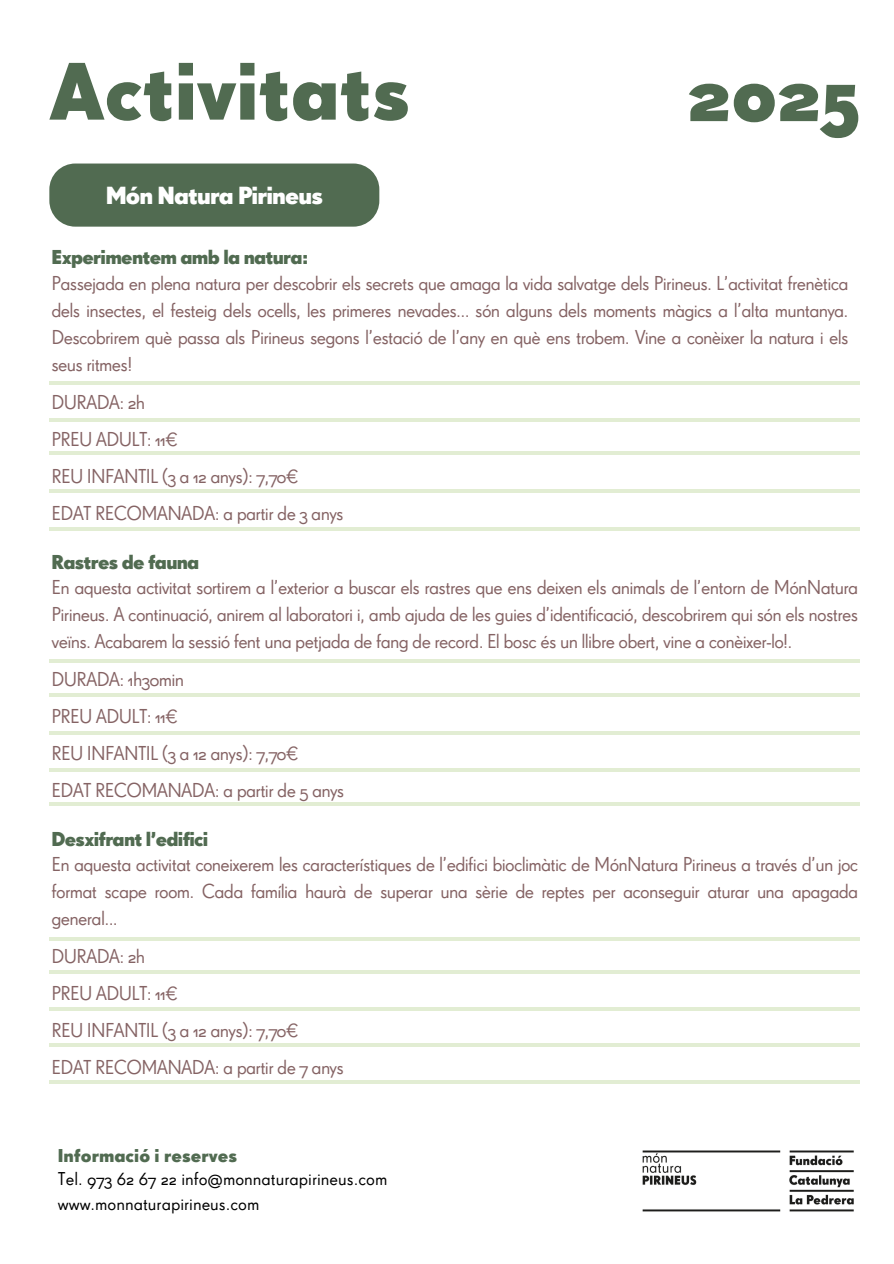
<style>
.page{position:relative;width:894px;height:1264px;background:#fff}
.page>*{position:absolute;margin:0;border:0;box-sizing:border-box;transform-origin:0 0}
.t1{font:78.75px "Super Grotesk OT Bld";color:#516b51}
.t2{font:24px "Super Grotesk OT Bld";letter-spacing:-.035em;color:#fff}
.t3{font:19.5px/27px "Super Grotesk OT";letter-spacing:-.035em;color:#856364;text-align:justify}
.t4{font:19.5px "Super Grotesk OT Bld";letter-spacing:-.035em;color:#516b51}
.t5{font:18px/24.8px "Super Grotesk OT";color:#000}
.t6{font:18px "Super Grotesk OT Bld";color:#516b51}
</style>
<div class="page">
<div style="left:49px;top:163px;width:330px;height:64px;background:#516b51"></div>
<svg style="left:49px;top:384px;width:800px;height:147px"></svg>
<hr style="left:49px;top:381px;width:810px;height:3px;background:#e2edd3">
<hr style="left:49px;top:418px;width:810px;height:4px;background:#e2edd3">
<hr style="left:49px;top:451px;width:810px;height:4px;background:#e2edd3">
<hr style="left:49px;top:489px;width:810px;height:4px;background:#e2edd3">
<hr style="left:49px;top:527px;width:810px;height:3px;background:#e2edd3">
<svg style="left:49px;top:696px;width:810px;height:110px"></svg>
<hr style="left:49px;top:693px;width:810px;height:3px;background:#e2edd3">
<svg style="left:49px;top:730px;width:810px;height:4px;fill:#e2edd3"></svg>
<hr style="left:49px;top:768px;width:810px;height:4px;background:#e2edd3">
<hr style="left:49px;top:802px;width:810px;height:3px;background:#e2edd3">
<hr style="left:49px;top:659px;width:810px;height:4px;background:#e2edd3">
<svg style="left:49px;top:940px;width:810px;height:71px"></svg>
<svg style="left:49px;top:969px;width:810px;height:4px;fill:#e2edd3"></svg>
<svg style="left:49px;top:1006px;width:810px;height:4px;fill:#e2edd3"></svg>
<hr style="left:49px;top:1043px;width:810px;height:4px;background:#e2edd3">
<hr style="left:49px;top:1080px;width:810px;height:4px;background:#e2edd3">
<hr style="left:49px;top:937px;width:810px;height:3px;background:#e2edd3">
<img style="left:642px;top:1150px;width:212px;height:62px">
<p class="t1" style="left:49px;top:42px;width:362px">Activitats</p>
<h2 class="t2" style="left:106px;top:180px;width:219px">Món Natura Pirineus</h2>
<p class="t1" style="left:687px;top:44px;width:174px">2025</p>
<h1 class="t4" style="left:51px;top:245px;width:259px">Experimentem amb la natura:</h1>
<h3 class="t3" style="left:51px;top:271px;width:798px">Passejada en plena natura per descobrir els secrets que amaga la vida salvatge dels Pirineus. L’activitat frenètica dels insectes, el festeig dels ocells, les primeres nevades... són alguns dels moments màgics a l’alta muntanya.<br>Descobrirem què passa als Pirineus segons l’estació de l’any en què ens trobem. Vine a conèixer la natura i els seus ritmes!</h3>
<p class="t3" style="left:51px;top:389px;width:95px">DURADA: 2h</p>
<p class="t3" style="left:51px;top:426px;width:128px">PREU ADULT: 11€</p>
<p class="t3" style="left:51px;top:464px;width:249px">REU INFANTIL (3 a 12 anys): 7,70€</p>
<h4 class="t3" style="left:51px;top:501px;width:293px">EDAT RECOMANADA: a partir de 3 anys</h4>
<p class="t4" style="left:51px;top:549px;width:149px">Rastres de fauna</p>
<p class="t3" style="left:51px;top:575px;width:808px">En aquesta activitat sortirem a l’exterior a buscar els rastres que ens deixen els animals de l’entorn de MónNatura Pirineus. A continuació, anirem al laboratori i, amb ajuda de les guies d’identificació, descobrirem qui són els nostres veïns. Acabarem la sessió fent una petjada de fang de record. El bosc és un llibre obert, vine a conèixer-lo!.</p>
<p class="t3" style="left:51px;top:666px;width:134px">DURADA: 1h30min</p>
<p class="t3" style="left:51px;top:703px;width:128px">PREU ADULT: 11€</p>
<p class="t3" style="left:51px;top:741px;width:249px">REU INFANTIL (3 a 12 anys): 7,70€</p>
<p class="t3" style="left:51px;top:778px;width:294px">EDAT RECOMANADA: a partir de 5 anys</p>
<p class="t4" style="left:51px;top:826px;width:158px">Desxifrant l’edifici</p>
<p class="t3" style="left:51px;top:852px;width:808px">En aquesta activitat coneixerem les característiques de l’edifici bioclimàtic de MónNatura Pirineus a través d’un joc format scape room. Cada família haurà de superar una sèrie de reptes per aconseguir aturar una apagada general...</p>
<h4 class="t3" style="left:51px;top:943px;width:95px">DURADA: 2h</h4>
<p class="t3" style="left:51px;top:980px;width:128px">PREU ADULT: 11€</p>
<p class="t3" style="left:51px;top:1017px;width:249px">REU INFANTIL (3 a 12 anys): 7,70€</p>
<p class="t3" style="left:51px;top:1055px;width:294px">EDAT RECOMANADA: a partir de 7 anys</p>
<p class="t6" style="left:58px;top:1144px;width:181px">Informació i reserves</p>
<p class="t5" style="left:58px;top:1167px;width:331px">Tel. 973 62 67 22 info@monnaturapirineus.com www.monnaturapirineus.com</p>
</div>
